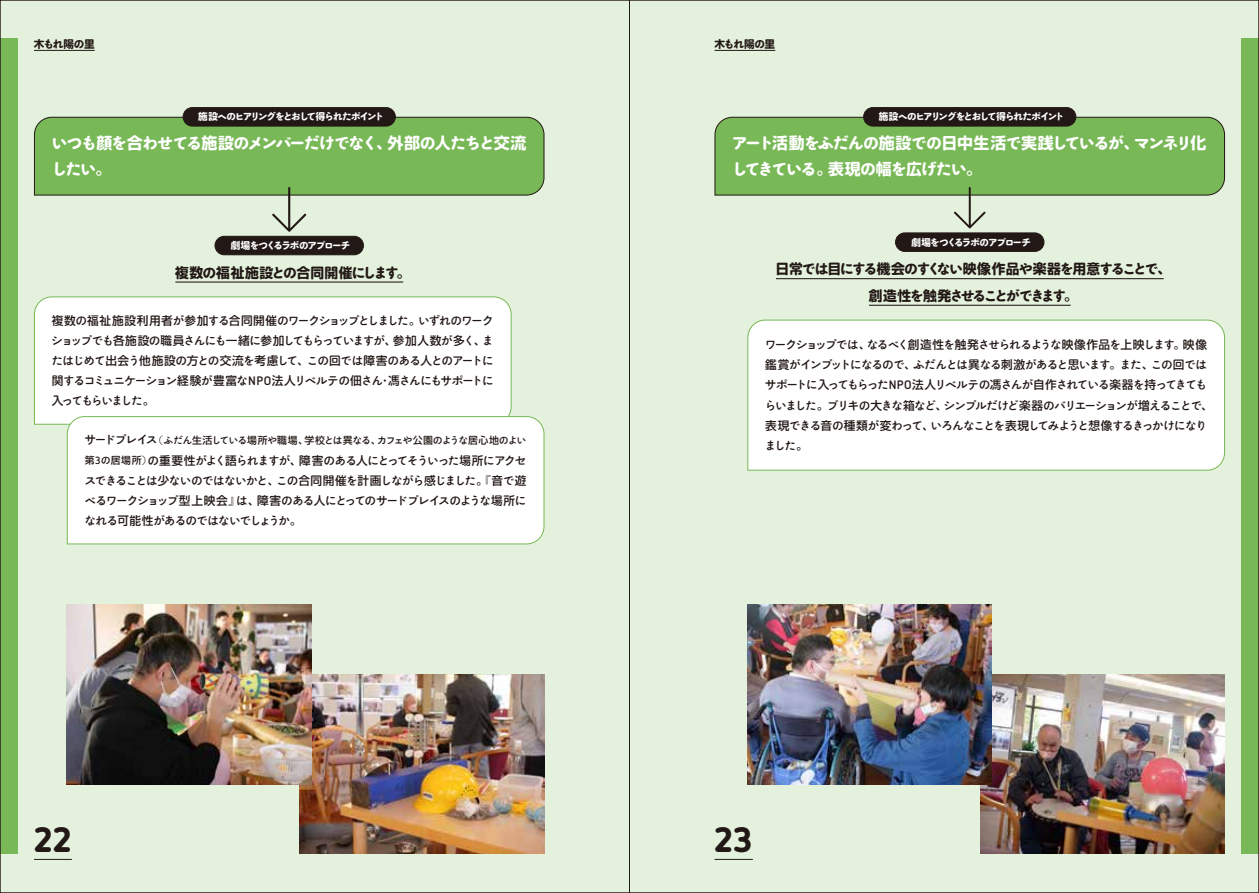
<style>
.page{position:relative;width:1259px;height:893px;background:#fff}
.page>*{position:absolute;margin:0;border:0;box-sizing:border-box;transform-origin:0 0}
.t1{font:900 35.1px "Netto Pro";color:#221815}
.t2{font:15.9px/26.5px "NPR Qunado Kn 2 W650";letter-spacing:-.09em;color:#fff}
.t3{font:13.8px/26.5px "NPR Qunado Kn 2 W650";letter-spacing:-.17em;color:#221815;text-align:center}
.t4{font:700 13.8px "Soft Go Std";letter-spacing:.035em;color:#221815}
.t5{font:11.7px/20.2px "NPR Qunado Kn 2 W375";letter-spacing:-.12em;color:#221815;text-align:justify}
.t6{font:700 10.65px "Soft Go Std";color:#221815}
.t7{font:9.9px "NPR Qunado Kn 2 W375";letter-spacing:-.115em;color:#221815}
.t8{font:9.6px "NPR Qunado Kn 2 W650";letter-spacing:-.14em;color:#fff}
.s1{font-family:"NPR Qunado Kn 2 W650";font-weight:400}
.s2{font-family:"Soft Go Std";font-weight:700}
.s3{font-family:"Soft Go Std";font-weight:500}
.s4{font-family:"Netto Pro";font-weight:700;font-size:12.3px}
.s5{font-family:"NPR Qunado Kn 2 W550"}
.s6{font-size:11.7px}
.s7{font-family:"NPR Qunado Kn 2 W100"}
.s8{font-family:"Soft Go Std";font-weight:500;font-size:9.9px}
.s9{font-family:"Netto Pro";font-weight:700;font-size:10.5px}
.s10{font-size:9.9px}
.s11{font-family:"NPR Qunado Kn 2 W100";font-size:9.9px}
</style>
<div class="page">
<div style="left:0;top:0;width:629px;height:893px;background:#e4f1dd"></div>
<div style="left:629px;top:0;width:630px;height:893px;background:#e4f1dd"></div>
<div style="left:0;top:38px;width:17px;height:816px;background:#78b856"></div>
<div style="left:1242px;top:38px;width:17px;height:816px;background:#78b856"></div>
<hr style="left:714px;top:859px;width:39px;height:1px;background:#221815">
<hr style="left:714px;top:50px;width:61px;height:1px;background:#221815">
<hr style="left:34px;top:50px;width:61px;height:1px;background:#221815">
<hr style="left:34px;top:859px;width:38px;height:1px;background:#221815">
<div style="left:183px;top:108px;width:212px;height:18px;background:#221815;border-radius:9px"></div>
<div style="left:183px;top:107px;width:212px;height:19px;border:1px solid #221815;border-radius:9px"></div>
<img style="left:300px;top:674px;width:244px;height:180px">
<img style="left:980px;top:674px;width:245px;height:180px">
<img style="left:67px;top:605px;width:244px;height:179px">
<div style="left:863px;top:108px;width:213px;height:18px;background:#221815;border-radius:9px"></div>
<div style="left:863px;top:107px;width:213px;height:19px;border:1px solid #221815;border-radius:9px"></div>
<img style="left:747px;top:605px;width:245px;height:179px">
<svg style="left:714px;top:116px;width:511px;height:112px"></svg>
<hr style="left:776px;top:278px;width:387px;height:1px;background:#221815">
<hr style="left:869px;top:305px;width:201px;height:1px;background:#221815">
<div style="left:747px;top:319px;width:478px;height:152px;background:#fff"></div>
<div style="left:895px;top:233px;width:149px;height:18px;background:#221815;border-radius:9px"></div>
<div style="left:895px;top:233px;width:149px;height:19px;border:1px solid #221815;border-radius:9px"></div>
<svg style="left:34px;top:116px;width:511px;height:116px"></svg>
<hr style="left:175px;top:281px;width:228px;height:2px;background:#221815">
<div style="left:34px;top:296px;width:478px;height:129px;background:#fff"></div>
<div style="left:66px;top:416px;width:479px;height:129px;background:#fff"></div>
<div style="left:215px;top:236px;width:148px;height:19px;background:#221815;border-radius:9px"></div>
<div style="left:215px;top:236px;width:149px;height:19px;border:1px solid #221815;border-radius:9px"></div>
<p class="t6" style="left:34px;top:36px;width:62px">木<span class="s1">もれ</span>陽<span class="s1">の</span>里</p>
<p class="t6" style="left:714px;top:36px;width:62px">木<span class="s1">もれ</span>陽<span class="s1">の</span>里</p>
<p class="t8" style="left:198px;top:112px;width:187px"><span class="s2">施設</span>へのヒアリングをとおして<span class="s2">得</span>られたポイント</p>
<p class="t8" style="left:879px;top:112px;width:187px"><span class="s2">施設</span>へのヒアリングをとおして<span class="s2">得</span>られたポイント</p>
<h2 class="t2" style="left:51px;top:130px;width:476px">いつも<span class="s2">顔</span>を<span class="s2">合</span>わせてる<span class="s2">施設</span>のメンバーだけでなく<span class="s2">、外部</span>の<span class="s2">人</span>たちと<span class="s2">交流</span>したい<span class="s2">。</span></h2>
<h2 class="t2" style="left:732px;top:130px;width:476px">アート<span class="s2">活動</span>をふだんの<span class="s2">施設</span>での<span class="s2">日中生活</span>で<span class="s2">実践</span>しているが<span class="s2">、</span>マンネリ<span class="s2">化</span>してきている<span class="s2">。表現</span>の<span class="s2">幅</span>を<span class="s2">広</span>げたい<span class="s2">。</span></h2>
<p class="t8" style="left:231px;top:240px;width:121px"><span class="s2">劇場</span>をつくるラボのアプローチ</p>
<p class="t8" style="left:911px;top:237px;width:121px"><span class="s2">劇場</span>をつくるラボのアプローチ</p>
<p class="t4" style="left:175px;top:263px;width:236px">複数<span class="s1">の</span>福祉施設<span class="s1">との</span>合同開催<span class="s1">にします</span>。</p>
<p class="t5" style="left:52px;top:310px;width:444px"><span class="s3">複数</span>の<span class="s3">福祉施設利用者</span>が<span class="s3">参加</span>する<span class="s3">合同開催</span>のワークショップとしました<span class="s3">。</span>いずれのワークショップでも<span class="s3">各施設</span>の<span class="s3">職員</span>さんにも<span class="s3">一緒</span>に<span class="s3">参加</span>してもらっていますが<span class="s3">、参加人数</span>が<span class="s3">多</span>く<span class="s3">、</span>またはじめて<span class="s3">出会</span>う<span class="s3">他施設</span>の<span class="s3">方</span>との<span class="s3">交流</span>を<span class="s3">考慮</span>して<span class="s3">、</span>この<span class="s3">回</span>では<span class="s3">障害</span>のある<span class="s3">人</span>とのアートに<span class="s3">関</span>するコミュニケーション<span class="s3">経験</span>が<span class="s3">豊富</span>な<span class="s4">NPO</span><span class="s3">法人</span>リベルテの<span class="s3">佃</span>さん<span class="s5">・</span><span class="s3">馮</span>さんにもサポートに<span class="s3">入</span>ってもらいました<span class="s3">。</span></p>
<p class="t7" style="left:84px;top:434px;width:444px"><span class="s6">サードプレイス</span><span class="s7">（</span>ふだん<span class="s3">生活</span>している<span class="s3">場所</span>や<span class="s3">職場、学校</span>とは<span class="s3">異</span>なる<span class="s3">、</span>カフェや<span class="s3">公園</span>のような<span class="s3">居心地</span>のよい</p>
<p class="t5" style="left:84px;top:450px;width:444px"><span class="s8">第</span><span class="s9">3</span><span class="s10">の</span><span class="s8">居場所</span><span class="s11">）</span>の<span class="s3">重要性</span>がよく<span class="s3">語</span>られますが<span class="s3">、障害</span>のある<span class="s3">人</span>にとってそういった<span class="s3">場所</span>にアクセスできることは<span class="s3">少</span>ないのではないかと<span class="s3">、</span>この<span class="s3">合同開催</span>を<span class="s3">計画</span>しながら<span class="s3">感</span>じました<span class="s3">。</span><span class="s7">『</span><span class="s3">音</span>で<span class="s3">遊</span>べるワークショップ<span class="s3">型上映会</span><span class="s7">』</span>は<span class="s3">、障害</span>のある<span class="s3">人</span>にとってのサードプレイスのような<span class="s3">場所</span>になれる<span class="s3">可能性</span>があるのではないでしょうか<span class="s3">。</span></p>
<p class="t3" style="left:775px;top:256px;width:397px"><span class="s2">日常</span>では<span class="s2">目</span>にする<span class="s2">機会</span>のすくない<span class="s2">映像作品</span>や<span class="s2">楽器</span>を<span class="s2">用意</span>することで<span class="s2">、創造性</span>を<span class="s2">触発</span>させることができます<span class="s2">。</span></p>
<p class="t5" style="left:765px;top:335px;width:449px;text-align:left">ワークショップでは<span class="s3">、</span>なるべく<span class="s3">創造性</span>を<span class="s3">触発</span>させられるような<span class="s3">映像作品</span>を<span class="s3">上映</span>します<span class="s3">。映像鑑賞</span>がインプットになるので<span class="s3">、</span>ふだんとは<span class="s3">異</span>なる<span class="s3">刺激</span>があると<span class="s3">思</span>います<span class="s3">。</span>また<span class="s3">、</span>この<span class="s3">回</span>ではサポートに<span class="s3">入</span>ってもらった<span class="s4">NPO</span><span class="s3">法人</span>リベルテの<span class="s3">馮</span>さんが<span class="s3">自作</span>されている<span class="s3">楽器</span>を<span class="s3">持</span>ってきてもらいました<span class="s3">。</span>ブリキの<span class="s3">大</span>きな<span class="s3">箱</span>など<span class="s3">、</span>シンプルだけど<span class="s3">楽器</span>のバリエーションが<span class="s3">増</span>えることで<span class="s3">、表現</span>できる<span class="s3">音</span>の<span class="s3">種類</span>が<span class="s3">変</span>わって<span class="s3">、</span>いろんなことを<span class="s3">表現</span>してみようと<span class="s3">想像</span>するきっかけになりました<span class="s3">。</span></p>
<h1 class="t1" style="left:34px;top:815px;width:40px">22</h1>
<h1 class="t1" style="left:714px;top:815px;width:40px">23</h1>
</div>
